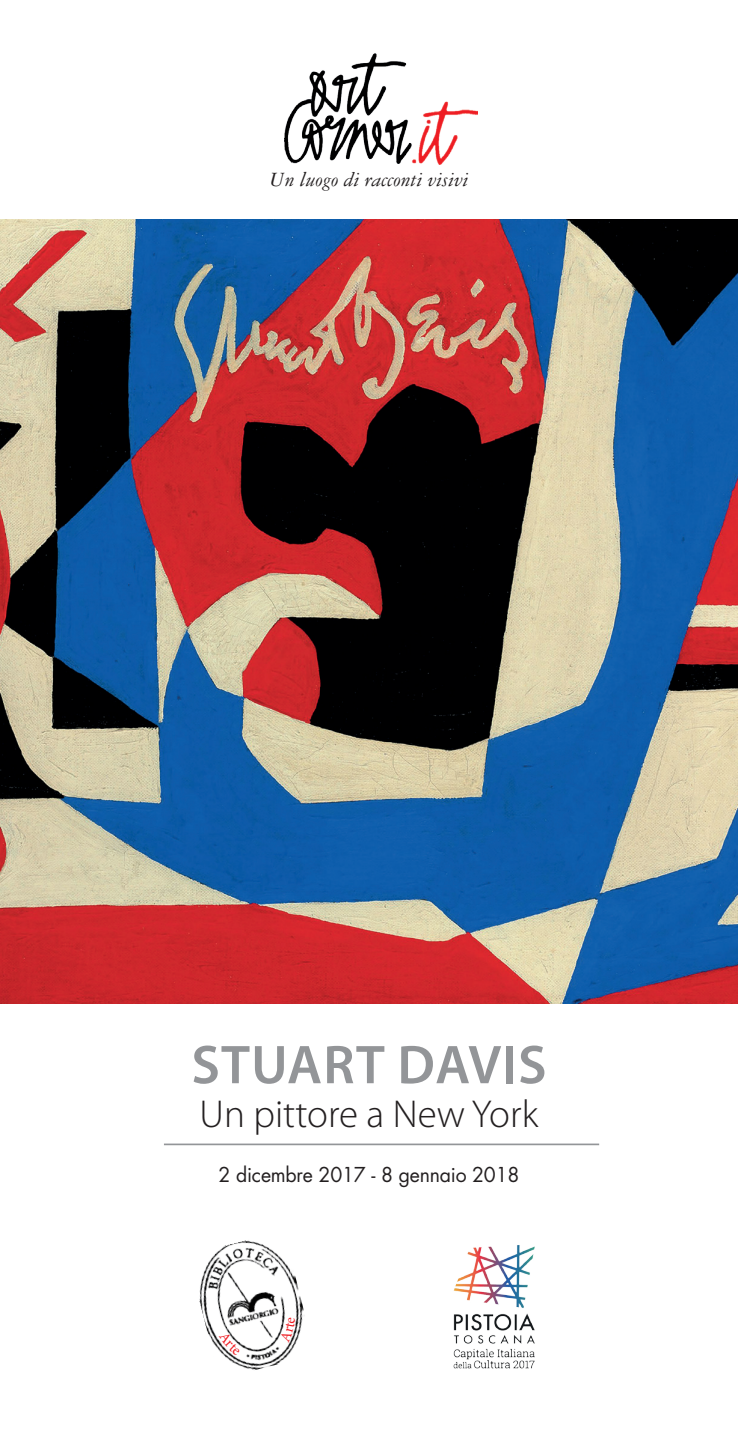
<style>
.page{position:relative;width:738px;height:1446px;background:#fff}
.page>*{position:absolute;margin:0;border:0;box-sizing:border-box;transform-origin:0 0}
.t1{font:600 55px "Myriad Pro";letter-spacing:.02em;color:#939598}
.t2{font:300 39px "Myriad Pro";color:#231f20}
.t3{font:italic 21.5px "Garamond 3 LT Std";color:#231f20}
.t4{font:20px "Futura";letter-spacing:-.01em;color:#231f20}
</style>
<div class="page">
<img style="left:414px;top:101px;width:62px;height:63px">
<img style="left:284px;top:53px;width:130px;height:111px">
<img style="left:453px;top:1245px;width:82px;height:124px">
<img style="left:199px;top:1240px;width:106px;height:130px">
<hr style="left:164px;top:1143px;width:434px;height:2px;background:#939598">
<img style="left:0;top:220px;width:737px;height:783px">
<svg style="left:279px;top:1317px;width:16px;height:25px"></svg>
<svg style="left:219px;top:1330px;width:21px;height:25px"></svg>
<p class="t3" style="left:269px;top:168px;width:201px">Un luogo di racconti visivi</p>
<h1 class="t1" style="left:191px;top:1030px;width:356px">STUART DAVIS</h1>
<h2 class="t2" style="left:199px;top:1090px;width:340px">Un pittore a New York</h2>
<p class="t4" style="left:218px;top:1161px;width:302px">2 dicembre 2017 - 8 gennaio 2018</p>
</div>
